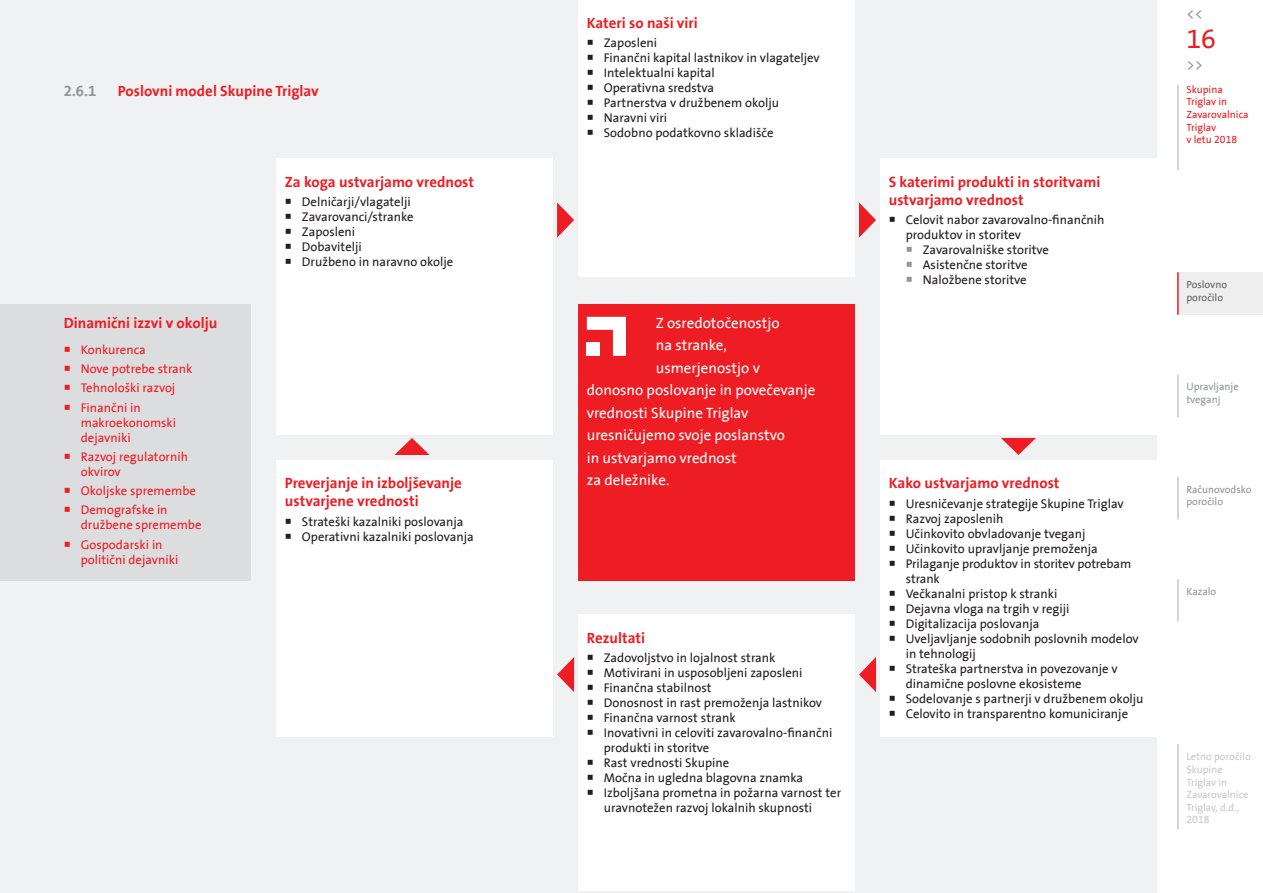
<style>
.page{position:relative;width:1263px;height:893px;background:#fff}
.page>*{position:absolute;margin:0;border:0;box-sizing:border-box;transform-origin:0 0}
.t1{font:27px "Triglav The Sans";color:#ee1d23}
.t2{font:700 15px/18px "Triglav The Sans";color:#ee1d23}
.t3{font:15px "Triglav The Sans";color:#fff}
.t4{font:700 15px "Triglav The Sans";color:#939598}
.t5{font:15px "Triglav The Sans";color:#939598}
.t6{font:12.75px/15px "Triglav The Sans";color:#231f20}
.t7{font:12.75px/19.2px "Triglav The Sans";color:#ee1d23}
.t8{font:10.5px/12.6px "Triglav The Sans";color:#c7c8ca}
.t9{font:10.5px/12.6px "Triglav The Sans";color:#ee1d23}
.t10{font:10.5px/12.6px "Triglav The Sans";color:#939598}
.t11{font:10.5px/12.6px "Triglav The Sans";color:#636366}
</style>
<div class="page">
<div style="left:1178px;top:272px;width:85px;height:43px;background:#eeeeef"></div>
<hr style="left:1177px;top:272px;width:2px;height:43px;background:#ee1d23">
<hr style="left:1177px;top:375px;width:2px;height:42px;background:#c7c8ca">
<hr style="left:1177px;top:477px;width:2px;height:42px;background:#c7c8ca">
<hr style="left:1177px;top:579px;width:2px;height:43px;background:#c7c8ca">
<hr style="left:1177px;top:85px;width:2px;height:85px;background:#c7c8ca">
<hr style="left:1177px;top:744px;width:2px;height:85px;background:#c7c8ca">
<div style="left:0;top:0;width:1157px;height:893px;background:#f0f1f2"></div>
<div style="left:0;top:304px;width:250px;height:276px;background:#dcdddf"></div>
<svg style="left:859px;top:202px;width:17px;height:36px"></svg>
<div style="left:276px;top:158px;width:277px;height:277px;background:#fff"></div>
<div style="left:578px;top:0;width:277px;height:276px;background:#fff"></div>
<div style="left:880px;top:158px;width:277px;height:277px;background:#fff"></div>
<div style="left:276px;top:460px;width:277px;height:277px;background:#fff"></div>
<div style="left:578px;top:614px;width:277px;height:277px;background:#fff"></div>
<div style="left:880px;top:460px;width:277px;height:277px;background:#fff"></div>
<div style="left:578px;top:304px;width:277px;height:276px;background:#ee1d23"></div>
<svg style="left:557px;top:202px;width:17px;height:36px"></svg>
<svg style="left:557px;top:657px;width:17px;height:35px"></svg>
<svg style="left:859px;top:657px;width:17px;height:35px"></svg>
<svg style="left:1001px;top:438px;width:35px;height:17px"></svg>
<svg style="left:394px;top:438px;width:36px;height:17px"></svg>
<svg style="left:587px;top:317px;width:39px;height:39px"></svg>
<div style="left:587px;top:343px;width:13px;height:13px;background:#fff"></div>
<p class="t4" style="left:64px;top:83px;width:34px">2.6.1</p>
<p class="t2" style="left:118px;top:82px;width:203px">Poslovni model Skupine Triglav</p>
<p class="t2" style="left:64px;top:314px;width:155px">Dinamični izzvi v okolju</p>
<p class="t7" style="left:81px;top:340px;width:113px">Konkurenca<br>Nove potrebe strank<br>Tehnološki razvoj<br>Finančni in</p>
<p class="t7" style="left:81px;top:415px;width:97px;line-height:15px">makroekonomski dejavniki</p>
<p class="t7" style="left:81px;top:449px;width:109px;line-height:15px">Razvoj regulatornih okvirov</p>
<p class="t7" style="left:81px;top:482px;width:117px">Okoljske spremembe<br>Demografske in</p>
<p class="t7" style="left:81px;top:516px;width:122px">družbene spremembe<br>Gospodarski in</p>
<p class="t7" style="left:81px;top:550px;width:99px">politični dejavniki</p>
<p class="t2" style="left:285px;top:173px;width:191px">Za koga ustvarjamo vrednost</p>
<p class="t6" style="left:302px;top:194px;width:153px">Delničarji/vlagatelji<br>Zavarovanci/stranke<br>Zaposleni<br>Dobavitelji<br>Družbeno in naravno okolje</p>
<p class="t2" style="left:285px;top:475px;width:179px">Preverjanje in izboljševanje ustvarjene vrednosti</p>
<p class="t6" style="left:302px;top:514px;width:173px">Strateški kazalniki poslovanja<br>Operativni kazalniki poslovanja</p>
<p class="t2" style="left:587px;top:14px;width:113px">Kateri so naši viri</p>
<p class="t6" style="left:604px;top:36px;width:217px">Zaposleni<br>Finančni kapital lastnikov in vlagateljev<br>Intelektualni kapital<br>Operativna sredstva<br>Partnerstva v družbenem okolju<br>Naravni viri<br>Sodobno podatkovno skladišče</p>
<p class="t3" style="left:656px;top:315px;width:125px">Z osredotočenostjo</p>
<p class="t3" style="left:656px;top:337px;width:73px">na stranke,</p>
<p class="t3" style="left:656px;top:360px;width:106px">usmerjenostjo v</p>
<p class="t3" style="left:587px;top:382px;width:230px">donosno poslovanje in povečevanje</p>
<p class="t3" style="left:587px;top:405px;width:163px">vrednosti Skupine Triglav</p>
<p class="t3" style="left:587px;top:427px;width:200px">uresničujemo svoje poslanstvo</p>
<p class="t3" style="left:587px;top:450px;width:151px">in ustvarjamo vrednost</p>
<p class="t3" style="left:587px;top:472px;width:84px">za deležnike.</p>
<p class="t2" style="left:587px;top:629px;width:60px">Rezultati</p>
<p class="t6" style="left:604px;top:650px;width:239px">Zadovoljstvo in lojalnost strank<br>Motivirani in usposobljeni zaposleni Finančna stabilnost<br>Donosnost in rast premoženja lastnikov Finančna varnost strank<br>Inovativni in celoviti zavarovalno-finančni produkti in storitve<br>Rast vrednosti Skupine<br>Močna in ugledna blagovna znamka Izboljšana prometna in požarna varnost ter uravnotežen razvoj lokalnih skupnosti</p>
<p class="t2" style="left:889px;top:173px;width:213px">S katerimi produkti in storitvami ustvarjamo vrednost</p>
<p class="t6" style="left:906px;top:212px;width:200px">Celovit nabor zavarovalno-finančnih</p>
<p class="t6" style="left:906px;top:227px;width:117px">produktov in storitev</p>
<p class="t6" style="left:923px;top:242px;width:128px">Zavarovalniške storitve</p>
<p class="t6" style="left:923px;top:257px;width:106px">Asistenčne storitve</p>
<p class="t6" style="left:923px;top:272px;width:105px">Naložbene storitve</p>
<p class="t2" style="left:889px;top:475px;width:172px">Kako ustvarjamo vrednost</p>
<p class="t6" style="left:906px;top:496px;width:239px">Uresničevanje strategije Skupine Triglav<br>Razvoj zaposlenih<br>Učinkovito obvladovanje tveganj<br>Učinkovito upravljanje premoženja<br>Prilaganje produktov in storitev potrebam strank<br>Večkanalni pristop k stranki<br>Dejavna vloga na trgih v regiji<br>Digitalizacija poslovanja<br>Uveljavljanje sodobnih poslovnih modelov in tehnologij<br>Strateška partnerstva in povezovanje v dinamične poslovne ekosisteme<br>Sodelovanje s partnerji v družbenem okolju<br>Celovito in transparentno komuniciranje</p>
<p class="t5" style="left:1186px;top:6px;width:18px">&lt;&lt;</p>
<h1 class="t1" style="left:1186px;top:24px;width:31px">16</h1>
<p class="t5" style="left:1186px;top:57px;width:18px">&gt;&gt;</p>
<p class="t9" style="left:1186px;top:83px;width:64px">Skupina<br>Triglav in<br>Zavarovalnica<br>Triglav<br>v letu 2018</p>
<p class="t11" style="left:1186px;top:279px;width:42px">Poslovno poročilo</p>
<p class="t10" style="left:1186px;top:381px;width:54px">Upravljanje tveganj</p>
<p class="t10" style="left:1186px;top:483px;width:67px">Računovodsko poročilo</p>
<p class="t10" style="left:1186px;top:585px;width:31px">Kazalo</p>
<p class="t8" style="left:1186px;top:751px;width:66px">Letno poročilo<br>Skupine<br>Triglav in<br>Zavarovalnice<br>Triglav, d.d.,<br>2018</p>
</div>
